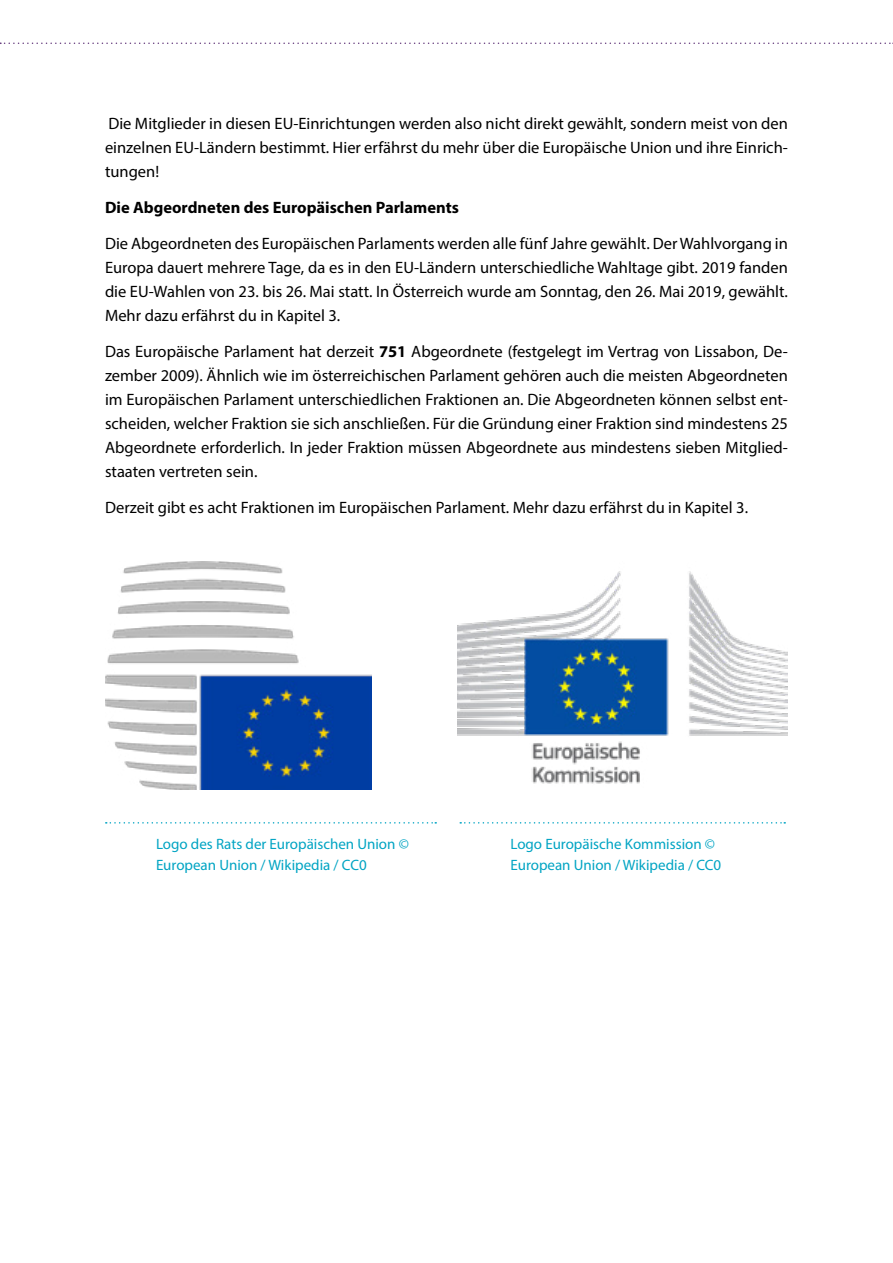
<style>
.page{position:relative;width:893px;height:1263px;background:#fff}
.page>*{position:absolute;margin:0;border:0;box-sizing:border-box;transform-origin:0 0}
._03_MainText{font:16.5px/24px "Myriad Pro";color:#000;text-align:justify}
._03_MainText-2{font:700 16.5px "Myriad Pro";color:#000}
._04_Marginaltext{font:15px/21px "Myriad Pro";color:#00a4c3}
.s1{font-weight:700}
</style>
<div class="page">
<svg style="left:0;top:43px;width:893px;height:1px"></svg>
<img style="left:105px;top:561px;width:266px;height:228px">
<svg style="left:106px;top:822px;width:330px;height:1px"></svg>
<img style="left:457px;top:571px;width:330px;height:213px">
<svg style="left:460px;top:822px;width:325px;height:1px"></svg>
<p class="_03_MainText" style="left:105px;top:111px;width:684px">Die Mitglieder in diesen EU-Einrichtungen werden also nicht direkt gewählt, sondern meist von den einzelnen EU-Ländern bestimmt. Hier erfährst du mehr über die Europäische Union und ihre Einrich&shy;tungen!</p>
<p class="_03_MainText-2" style="left:105px;top:197px;width:355px">Die Abgeordneten des Europäischen Parlaments</p>
<p class="_03_MainText" style="left:105px;top:231px;width:684px">Die Abgeordneten des Europäischen Parlaments werden alle fünf Jahre gewählt. Der Wahlvorgang in Europa dauert mehrere Tage, da es in den EU-Ländern unterschiedliche Wahltage gibt. 2019 fanden die EU-Wahlen von 23. bis 26. Mai statt. In Österreich wurde am Sonntag, den 26. Mai 2019, gewählt.<br>Mehr dazu erfährst du in Kapitel 3.</p>
<p class="_03_MainText" style="left:105px;top:339px;width:684px">Das Europäische Parlament hat derzeit <span class="s1">751</span> Abgeordnete (festgelegt im Vertrag von Lissabon, De&shy;zember 2009). Ähnlich wie im österreichischen Parlament gehören auch die meisten Abgeordneten im Europäischen Parlament unterschiedlichen Fraktionen an. Die Abgeordneten können selbst ent&shy;scheiden, welcher Fraktion sie sich anschließen. Für die Gründung einer Fraktion sind mindestens 25<br>Abgeordnete erforderlich. In jeder Fraktion müssen Abgeordnete aus mindestens sieben Mitglied&shy;staaten vertreten sein.</p>
<p class="_03_MainText" style="left:105px;top:495px;width:645px">Derzeit gibt es acht Fraktionen im Europäischen Parlament. Mehr dazu erfährst du in Kapitel 3.</p>
<p class="_04_Marginaltext" style="left:156px;top:833px;width:254px">Logo des Rats der Europäischen Union ©<br>European Union / Wikipedia / CC0</p>
<p class="_04_Marginaltext" style="left:510px;top:833px;width:212px">Logo Europäische Kommission ©<br>European Union / Wikipedia / CC0</p>
</div>
